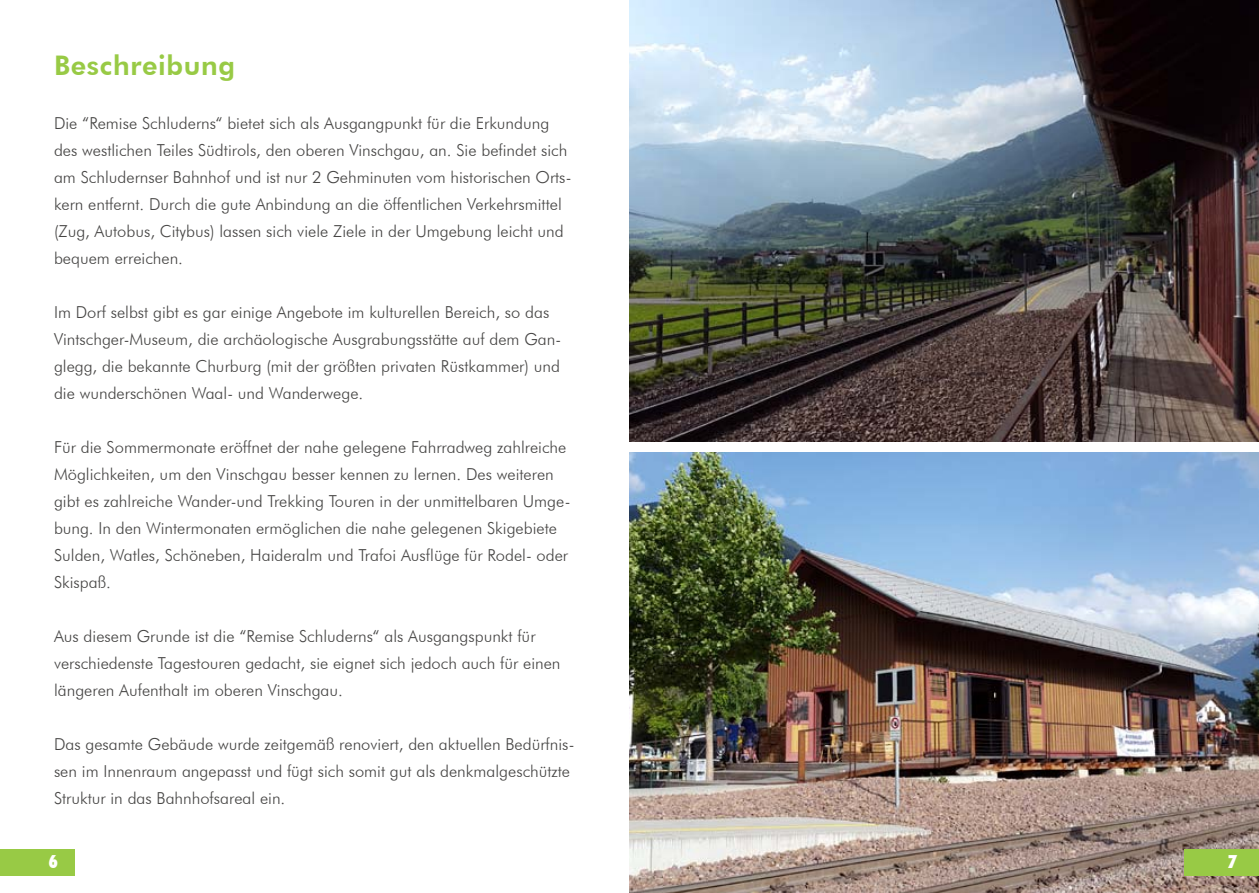
<style>
.page{position:relative;width:1259px;height:893px;background:#fff}
.page>*{position:absolute;margin:0;border:0;box-sizing:border-box;transform-origin:0 0}
.t1{font:800 27px "Futura BT";letter-spacing:.025em;color:#98ca45}
.t2{font:900 condensed 18px "Futura BT";color:#fff}
.t3{font:900 condensed 18px "Futura BT";color:#fffffe}
.t4{font:300 16.5px/27px "Futura BT";color:#464544}
</style>
<div class="page">
<div style="left:0;top:849px;width:74px;height:27px;background:#98ca45"></div>
<img style="left:629px;top:0;width:630px;height:441px">
<img style="left:629px;top:452px;width:630px;height:441px">
<div style="left:1184px;top:849px;width:75px;height:27px;background:#98ca45"></div>
<h1 class="t1" style="left:54px;top:49px;width:183px">Beschreibung</h1>
<p class="t4" style="left:54px;top:109px;width:519px">Die “Remise Schluderns“ bietet sich als Ausgangpunkt für die Erkundung des westlichen Teiles Südtirols, den oberen Vinschgau, an. Sie befindet sich am Schludernser Bahnhof und ist nur 2 Gehminuten vom historischen Orts&shy;kern entfernt. Durch die gute Anbindung an die öffentlichen Verkehrsmittel (Zug, Autobus, Citybus) lassen sich viele Ziele in der Umgebung leicht und bequem erreichen.</p>
<p class="t4" style="left:54px;top:298px;width:508px">Im Dorf selbst gibt es gar einige Angebote im kulturellen Bereich, so das Vintschger-Museum, die archäologische Ausgrabungsstätte auf dem Gan&shy;glegg, die bekannte Churburg (mit der größten privaten Rüstkammer) und die wunderschönen Waal- und Wanderwege.</p>
<p class="t4" style="left:54px;top:433px;width:518px">Für die Sommermonate eröffnet der nahe gelegene Fahrradweg zahlreiche Möglichkeiten, um den Vinschgau besser kennen zu lernen. Des weiteren gibt es zahlreiche Wander-und Trekking Touren in der unmittelbaren Umge&shy;bung. In den Wintermonaten ermöglichen die nahe gelegenen Skigebiete Sulden, Watles, Schöneben, Haideralm und Trafoi Ausflüge für Rodel- oder Skispaß.</p>
<p class="t4" style="left:54px;top:622px;width:508px">Aus diesem Grunde ist die “Remise Schluderns“ als Ausgangspunkt für verschiedenste Tagestouren gedacht, sie eignet sich jedoch auch für einen längeren Aufenthalt im oberen Vinschgau.</p>
<p class="t4" style="left:54px;top:730px;width:522px">Das gesamte Gebäude wurde zeitgemäß renoviert, den aktuellen Bedürfnis&shy;sen im Innenraum angepasst und fügt sich somit gut als denkmalgeschützte<br>Struktur in das Bahnhofsareal ein.</p>
<p class="t2" style="left:49px;top:851px;width:10px">6</p>
<p class="t3" style="left:1228px;top:851px;width:10px">7</p>
</div>
